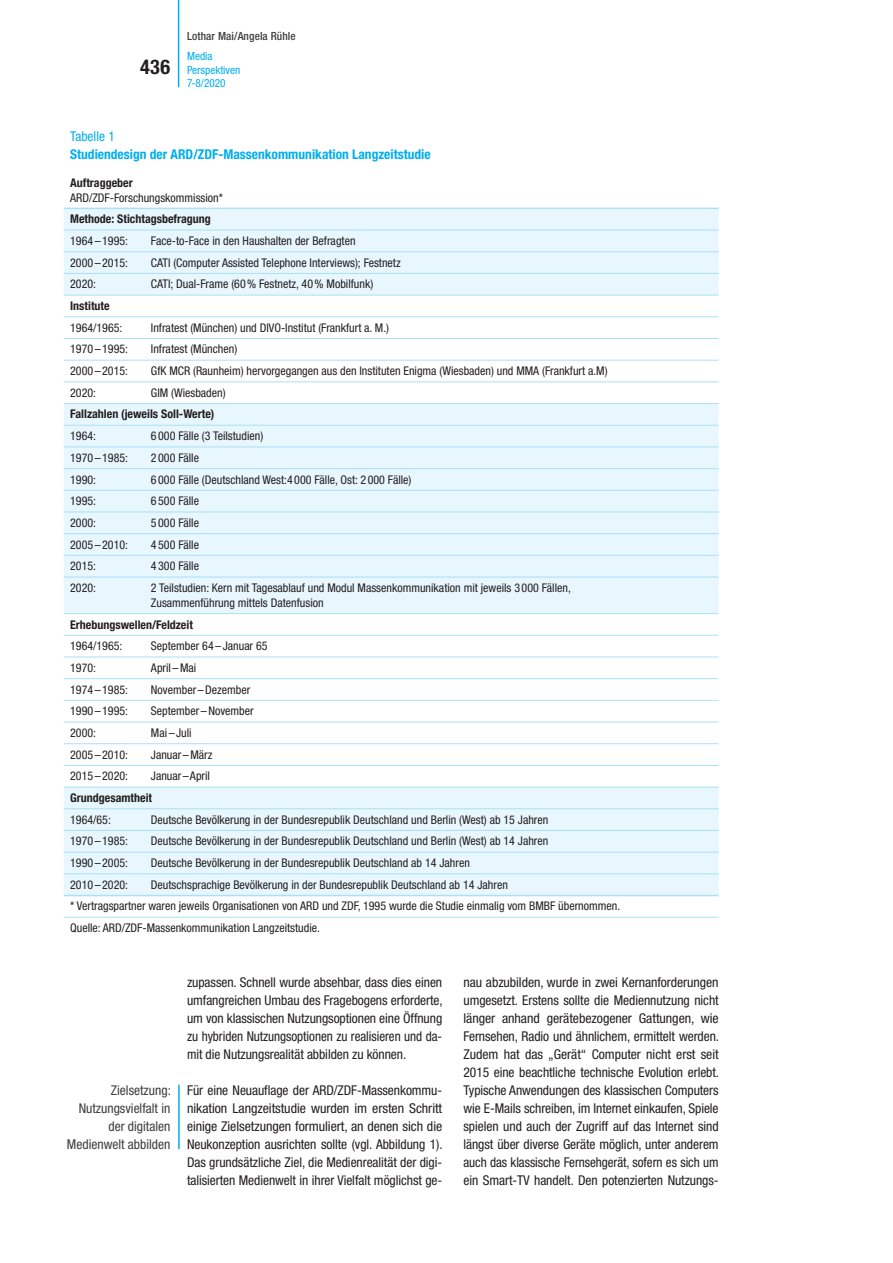
<style>
.page{position:relative;width:893px;height:1263px;background:#fff}
.page>*{position:absolute;margin:0;border:0;box-sizing:border-box;transform-origin:0 0}
.t1{font:700 condensed 20.25px "Helvetica Neue LT Std";color:#231f20}
.t2{font:condensed 13.5px/18px "Helvetica Neue LT Std";letter-spacing:-.005em;color:#231f20;text-align:justify}
.t3{font:condensed 13.5px/18px "Helvetica Neue LT Std";color:#3e3e3f;text-align:right}
.t4{font:700 condensed 13.5px "Helvetica Neue LT Std";color:#00aeef}
.t5{font:condensed 13.5px "Helvetica Neue LT Std";color:#00aeef}
.t6{font:condensed 12px/21.8px "Helvetica Neue LT Std";color:#231f20}
.t7{font:700 condensed 12px "Helvetica Neue LT Std";color:#231f20}
.t8{font:condensed 11.25px/13.5px "Helvetica Neue LT Std";color:#00aeef}
.t9{font:500 condensed 11.25px "Helvetica Neue LT Std";letter-spacing:.01em;color:#3e3e3f}
</style>
<div class="page">
<hr style="left:178px;top:0;width:1px;height:87px;background:#00aeef">
<hr style="left:178px;top:1085px;width:2px;height:64px;background:#00aeef">
<svg style="left:64px;top:209px;width:655px;height:686px;fill:#e8f6fd"></svg>
<hr style="left:64px;top:208px;width:655px;height:1px;background:#aae0f9">
<hr style="left:64px;top:230px;width:655px;height:1px;background:#aae0f9">
<hr style="left:64px;top:251px;width:655px;height:1px;background:#aae0f9">
<hr style="left:64px;top:273px;width:655px;height:1px;background:#aae0f9">
<hr style="left:64px;top:295px;width:655px;height:1px;background:#aae0f9">
<hr style="left:64px;top:316px;width:655px;height:1px;background:#aae0f9">
<hr style="left:64px;top:338px;width:655px;height:1px;background:#aae0f9">
<hr style="left:64px;top:360px;width:655px;height:1px;background:#aae0f9">
<hr style="left:64px;top:381px;width:655px;height:1px;background:#aae0f9">
<hr style="left:64px;top:403px;width:655px;height:1px;background:#aae0f9">
<hr style="left:64px;top:425px;width:655px;height:1px;background:#aae0f9">
<hr style="left:64px;top:446px;width:655px;height:1px;background:#aae0f9">
<hr style="left:64px;top:468px;width:655px;height:1px;background:#aae0f9">
<hr style="left:64px;top:490px;width:655px;height:1px;background:#aae0f9">
<hr style="left:64px;top:512px;width:655px;height:1px;background:#aae0f9">
<hr style="left:64px;top:533px;width:655px;height:1px;background:#aae0f9">
<hr style="left:64px;top:555px;width:655px;height:1px;background:#aae0f9">
<hr style="left:64px;top:577px;width:655px;height:1px;background:#aae0f9">
<hr style="left:64px;top:613px;width:655px;height:1px;background:#aae0f9">
<hr style="left:64px;top:635px;width:655px;height:1px;background:#aae0f9">
<hr style="left:64px;top:657px;width:655px;height:1px;background:#aae0f9">
<hr style="left:64px;top:678px;width:655px;height:1px;background:#aae0f9">
<hr style="left:64px;top:700px;width:655px;height:1px;background:#aae0f9">
<hr style="left:64px;top:722px;width:655px;height:1px;background:#aae0f9">
<hr style="left:64px;top:743px;width:655px;height:1px;background:#aae0f9">
<hr style="left:64px;top:765px;width:655px;height:1px;background:#aae0f9">
<hr style="left:64px;top:787px;width:655px;height:1px;background:#aae0f9">
<hr style="left:64px;top:808px;width:655px;height:1px;background:#aae0f9">
<hr style="left:64px;top:830px;width:655px;height:1px;background:#aae0f9">
<hr style="left:64px;top:852px;width:655px;height:1px;background:#aae0f9">
<hr style="left:64px;top:873px;width:655px;height:1px;background:#aae0f9">
<hr style="left:64px;top:917px;width:655px;height:1px;background:#aae0f9">
<hr style="left:64px;top:895px;width:655px;height:1px;background:#aae0f9">
<p class="t9" style="left:187px;top:30px;width:110px">Lothar Mai/Angela Rühle</p>
<h1 class="t1" style="left:140px;top:54px;width:31px">436</h1>
<p class="t8" style="left:187px;top:49px;width:55px">Media<br>Perspektiven<br>7-8/2020</p>
<p class="t5" style="left:70px;top:128px;width:46px">Tabelle 1</p>
<p class="t4" style="left:70px;top:146px;width:362px">Studiendesign der ARD/ZDF-Massenkommunikation Langzeitstudie</p>
<p class="t7" style="left:70px;top:175px;width:64px">Auftraggeber</p>
<p class="t6" style="left:70px;top:187px;width:154px">ARD/ZDF-Forschungskommission*</p>
<p class="t7" style="left:70px;top:212px;width:142px">Methode: Stichtagsbefragung</p>
<p class="t6" style="left:70px;top:230px;width:59px">1964 –1995:</p>
<p class="t6" style="left:151px;top:230px;width:206px">Face-to-Face in den Haushalten der Befragten</p>
<p class="t6" style="left:70px;top:251px;width:59px">2000 – 2015:</p>
<p class="t6" style="left:151px;top:251px;width:251px">CATI (Computer Assisted Telephone Interviews); Festnetz</p>
<p class="t6" style="left:70px;top:273px;width:27px">2020:</p>
<p class="t6" style="left:151px;top:273px;width:224px">CATI; Dual-Frame (60% Festnetz, 40% Mobilfunk)</p>
<p class="t7" style="left:70px;top:298px;width:41px">Institute</p>
<p class="t6" style="left:70px;top:317px;width:54px">1964/1965:</p>
<p class="t6" style="left:151px;top:317px;width:240px">Infratest (München) und DIVO-Institut (Frankfurt a. M.)</p>
<p class="t6" style="left:70px;top:338px;width:59px">1970–1995:</p>
<p class="t6" style="left:151px;top:338px;width:88px">Infratest (München)</p>
<p class="t6" style="left:70px;top:360px;width:59px">2000 –2015:</p>
<p class="t6" style="left:151px;top:360px;width:458px">GfK MCR (Raunheim) hervorgegangen aus den Instituten Enigma (Wiesbaden) und MMA (Frankfurt a.M)</p>
<p class="t6" style="left:70px;top:382px;width:27px">2020:</p>
<p class="t6" style="left:151px;top:382px;width:76px">GIM (Wiesbaden)</p>
<p class="t7" style="left:70px;top:407px;width:146px">Fallzahlen (jeweils Soll-Werte)</p>
<p class="t6" style="left:70px;top:425px;width:27px">1964:</p>
<p class="t6" style="left:151px;top:425px;width:114px">6 000 Fälle (3 Teilstudien)</p>
<p class="t6" style="left:70px;top:447px;width:59px">1970–1985:</p>
<p class="t6" style="left:151px;top:447px;width:50px">2 000 Fälle</p>
<p class="t6" style="left:70px;top:468px;width:27px">1990:</p>
<p class="t6" style="left:151px;top:468px;width:262px">6 000 Fälle (Deutschland West:4 000 Fälle, Ost: 2 000 Fälle)</p>
<p class="t6" style="left:70px;top:490px;width:27px">1995:</p>
<p class="t6" style="left:151px;top:490px;width:50px">6 500 Fälle</p>
<p class="t6" style="left:70px;top:512px;width:27px">2000:</p>
<p class="t6" style="left:151px;top:512px;width:50px">5 000 Fälle</p>
<p class="t6" style="left:70px;top:533px;width:59px">2005–2010:</p>
<p class="t6" style="left:151px;top:533px;width:50px">4 500 Fälle</p>
<p class="t6" style="left:70px;top:555px;width:27px">2015:</p>
<p class="t6" style="left:151px;top:555px;width:50px">4 300 Fälle</p>
<p class="t6" style="left:70px;top:577px;width:27px">2020:</p>
<p class="t6" style="left:151px;top:580px;width:421px;line-height:15.3px">2 Teilstudien: Kern mit Tagesablauf und Modul Massenkommunikation mit jeweils 3 000 Fällen,<br>Zusammenführung mittels Datenfusion</p>
<p class="t7" style="left:70px;top:617px;width:124px">Erhebungswellen/Feldzeit</p>
<p class="t6" style="left:70px;top:635px;width:54px">1964/1965:</p>
<p class="t6" style="left:151px;top:635px;width:118px">September 64–Januar 65</p>
<p class="t6" style="left:70px;top:657px;width:27px">1970:</p>
<p class="t6" style="left:151px;top:657px;width:47px">April–Mai</p>
<p class="t6" style="left:70px;top:678px;width:59px">1974–1985:</p>
<p class="t6" style="left:151px;top:678px;width:101px">November–Dezember</p>
<p class="t6" style="left:70px;top:700px;width:59px">1990 –1995:</p>
<p class="t6" style="left:151px;top:700px;width:104px">September –November</p>
<p class="t6" style="left:70px;top:722px;width:27px">2000:</p>
<p class="t6" style="left:151px;top:722px;width:42px">Mai –Juli</p>
<p class="t6" style="left:70px;top:743px;width:59px">2005–2010:</p>
<p class="t6" style="left:151px;top:743px;width:63px">Januar –März</p>
<p class="t6" style="left:70px;top:765px;width:59px">2015 –2020:</p>
<p class="t6" style="left:151px;top:765px;width:61px">Januar –April</p>
<p class="t7" style="left:70px;top:790px;width:83px">Grundgesamtheit</p>
<p class="t6" style="left:70px;top:808px;width:42px">1964/65:</p>
<p class="t6" style="left:151px;top:808px;width:399px">Deutsche Bevölkerung in der Bundesrepublik Deutschland und Berlin (West) ab 15 Jahren</p>
<p class="t6" style="left:70px;top:830px;width:59px">1970 –1985:</p>
<p class="t6" style="left:151px;top:830px;width:399px">Deutsche Bevölkerung in der Bundesrepublik Deutschland und Berlin (West) ab 14 Jahren</p>
<p class="t6" style="left:70px;top:852px;width:59px">1990 –2005:</p>
<p class="t6" style="left:151px;top:852px;width:320px">Deutsche Bevölkerung in der Bundesrepublik Deutschland ab 14 Jahren</p>
<p class="t6" style="left:70px;top:873px;width:59px">2010 –2020:</p>
<p class="t6" style="left:70px;top:873px;width:552px;text-indent:81px">Deutschsprachige Bevölkerung in der Bundesrepublik Deutschland ab 14 Jahren<br>* Vertragspartner waren jeweils Organisationen von ARD und ZDF, 1995 wurde die Studie einmalig vom BMBF übernommen.<br>Quelle: ARD/ZDF-Massenkommunikation Langzeitstudie.</p>
<p class="t3" style="left:67px;top:1081px;width:105px">Zielsetzung:<br>Nutzungsvielfalt in der digitalen<br>Medienwelt abbilden</p>
<p class="t2" style="left:187px;top:973px;width:257px">zupassen. Schnell wurde absehbar, dass dies einen umfangreichen Umbau des Fragebogens erforderte, um von klassischen Nutzungsoptionen eine Öffnung zu hybriden Nutzungsoptionen zu realisieren und da&shy;mit die Nutzungsrealität abbilden zu können.</p>
<p class="t2" style="left:187px;top:1081px;width:257px">Für eine Neuauflage der ARD/ZDF-Massenkommu&shy;nikation Langzeitstudie wurden im ersten Schritt einige Zielsetzungen formuliert, an denen sich die Neukonzeption ausrichten sollte (vgl. Abbildung 1).<br>Das grundsätzliche Ziel, die Medienrealität der digi&shy;talisierten Medienwelt in ihrer Vielfalt möglichst ge-</p>
<p class="t2" style="left:463px;top:973px;width:257px">nau abzubilden, wurde in zwei Kernanforderungen umgesetzt. Erstens sollte die Mediennutzung nicht länger anhand gerätebezogener Gattungen, wie Fernsehen, Radio und ähnlichem, ermittelt werden.<br>Zudem hat das „Gerät“ Computer nicht erst seit 2015 eine beachtliche technische Evolution erlebt.<br>Typische Anwendungen des klassischen Computers wie E-Mails schreiben, im Internet einkaufen, Spiele spielen und auch der Zugriff auf das Internet sind längst über diverse Geräte möglich, unter anderem auch das klassische Fernsehgerät, sofern es sich um ein Smart-TV handelt. Den potenzierten Nutzungs-</p>
</div>
